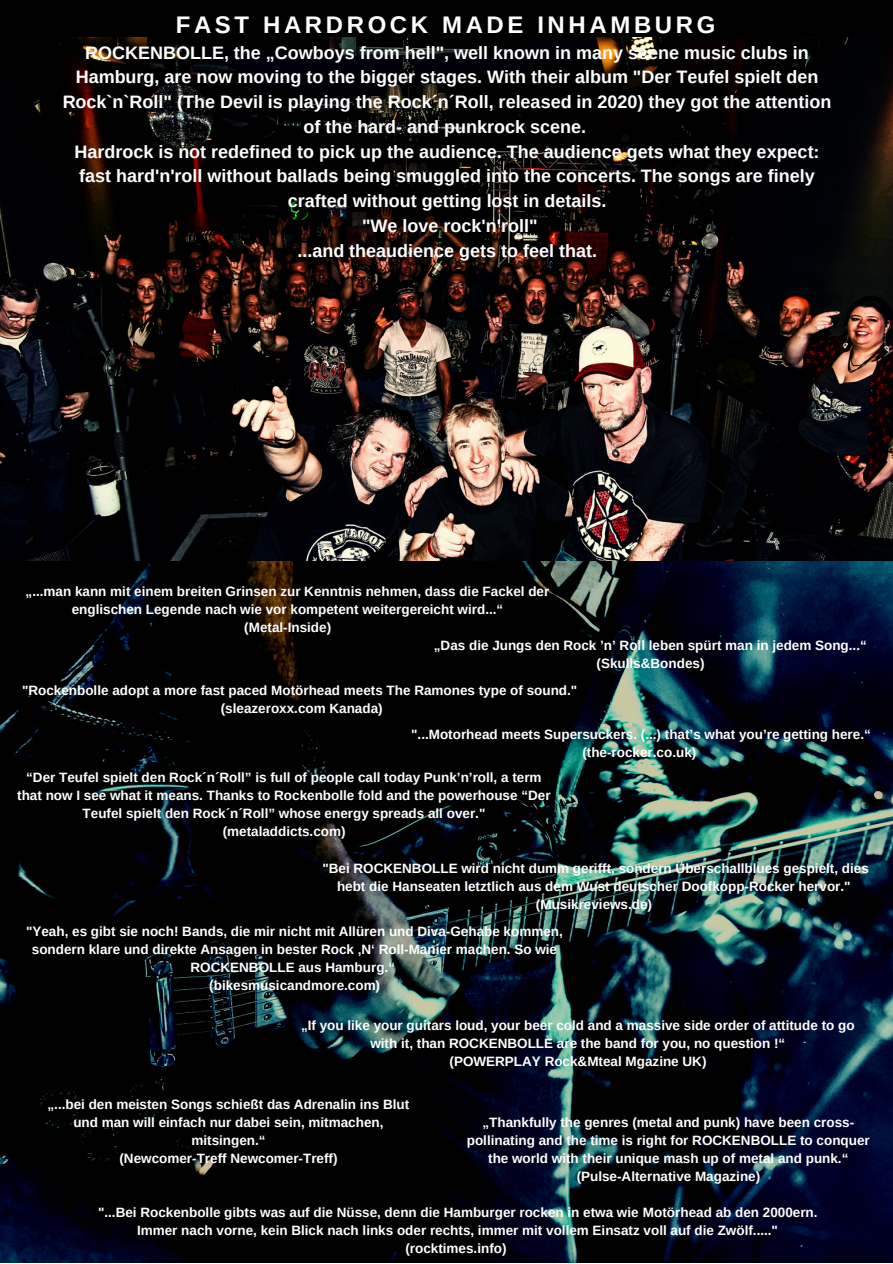
<style>
.page{position:relative;width:893px;height:1264px;background:#fff}
.page>*{position:absolute;margin:0;border:0;box-sizing:border-box;transform-origin:0 0}
.t1{font:700 24px "Arimo";letter-spacing:.15em;color:#fff}
.t2{font:700 18px/24.8px "Arimo";color:#fff;text-align:center}
.t3{font:700 13.5px/18px "Arimo";color:#fff;text-align:center}
</style>
<div class="page">
<div style="left:0;top:0;width:892px;height:1262px;background:#000"></div>
<img style="left:0;top:37px;width:892px;height:524px">
<img style="left:0;top:561px;width:892px;height:700px">
<p class="t1" style="left:176px;top:11px;width:541px">FAST HARDROCK MADE INHAMBURG</p>
<p class="t2" style="left:63px;top:40px;width:770px">ROCKENBOLLE, the „Cowboys from hell", well known in many scene music clubs in Hamburg, are now moving to the bigger stages. With their album "Der Teufel spielt den Rock`n`Roll" (The Devil is playing the Rock´n´Roll, released in 2020) they got the attention of the hard- and punkrock scene.</p>
<p class="t2" style="left:74px;top:139px;width:746px">Hardrock is not redefined to pick up the audience. The audience gets what they expect: fast hard'n'roll without ballads being smuggled into the concerts. The songs are finely crafted without getting lost in details.</p>
<p class="t2" style="left:362px;top:213px;width:177px">"We love rock'n'roll"</p>
<p class="t2" style="left:297px;top:238px;width:301px">...and theaudience gets to feel that.</p>
<p class="t3" style="left:26px;top:582px;width:525px">„...man kann mit einem breiten Grinsen zur Kenntnis nehmen, dass die Fackel der englischen Legende nach wie vor kompetent weitergereicht wird...“</p>
<p class="t3" style="left:244px;top:618px;width:88px">(Metal-Inside)</p>
<p class="t3" style="left:434px;top:636px;width:434px">„Das die Jungs den Rock ’n’ Roll leben spürt man in jedem Song...“</p>
<p class="t3" style="left:596px;top:654px;width:109px">(Skulls&amp;Bondes)</p>
<p class="t3" style="left:22px;top:681px;width:556px">"Rockenbolle adopt a more fast paced Motörhead meets The Ramones type of sound."</p>
<p class="t3" style="left:221px;top:699px;width:163px">(sleazeroxx.com Kanada)</p>
<p class="t3" style="left:411px;top:725px;width:461px">"...Motorhead meets Supersuckers. (...) that’s what you’re getting here.“</p>
<p class="t3" style="left:582px;top:743px;width:115px">(the-rocker.co.uk)</p>
<p class="t3" style="left:17px;top:768px;width:535px">“Der Teufel spielt den Rock´n´Roll” is full of people call today Punk’n’roll, a term that now I see what it means. Thanks to Rockenbolle fold and the powerhouse “Der<br>Teufel spielt den Rock´n´Roll” whose energy spreads all over."</p>
<p class="t3" style="left:223px;top:822px;width:124px">(metaladdicts.com)</p>
<p class="t3" style="left:322px;top:859px;width:548px">"Bei ROCKENBOLLE wird nicht dumm gerifft, sondern Überschallblues gespielt, dies hebt die Hanseaten letztlich aus dem Wust deutscher Doofkopp-Rocker hervor."</p>
<p class="t3" style="left:536px;top:895px;width:118px">(Musikreviews.de)</p>
<p class="t3" style="left:26px;top:922px;width:538px">"Yeah, es gibt sie noch! Bands, die mir nicht mit Allüren und Diva-Gehabe kommen, sondern klare und direkte Ansagen in bester Rock ‚N‘ Roll-Manier machen. So wie<br>ROCKENBOLLE aus Hamburg.“</p>
<p class="t3" style="left:209px;top:976px;width:172px">(bikesmusicandmore.com)</p>
<p class="t3" style="left:301px;top:1016px;width:555px">„If you like your guitars loud, your beer cold and a massive side order of attitude to go with it, than ROCKENBOLLE are the band for you, no question !“</p>
<p class="t3" style="left:449px;top:1052px;width:258px">(POWERPLAY Rock&amp;Mteal Mgazine UK)</p>
<p class="t3" style="left:47px;top:1095px;width:363px">„...bei den meisten Songs schießt das Adrenalin ins Blut und man will einfach nur dabei sein, mitmachen, mitsingen.“</p>
<p class="t3" style="left:119px;top:1149px;width:219px">(Newcomer-Treff Newcomer-Treff)</p>
<p class="t3" style="left:467px;top:1112px;width:404px">„Thankfully the genres (metal and punk) have been cross&shy;pollinating and the time is right for ROCKENBOLLE to conquer the world with their unique mash up of metal and punk.“</p>
<p class="t3" style="left:576px;top:1166px;width:185px">(Pulse-Alternative Magazine)</p>
<p class="t3" style="left:98px;top:1203px;width:721px">"...Bei Rockenbolle gibts was auf die Nüsse, denn die Hamburger rocken in etwa wie Motörhead ab den 2000ern.<br>Immer nach vorne, kein Blick nach links oder rechts, immer mit vollem Einsatz voll auf die Zwölf....." (rocktimes.info)</p>
</div>
